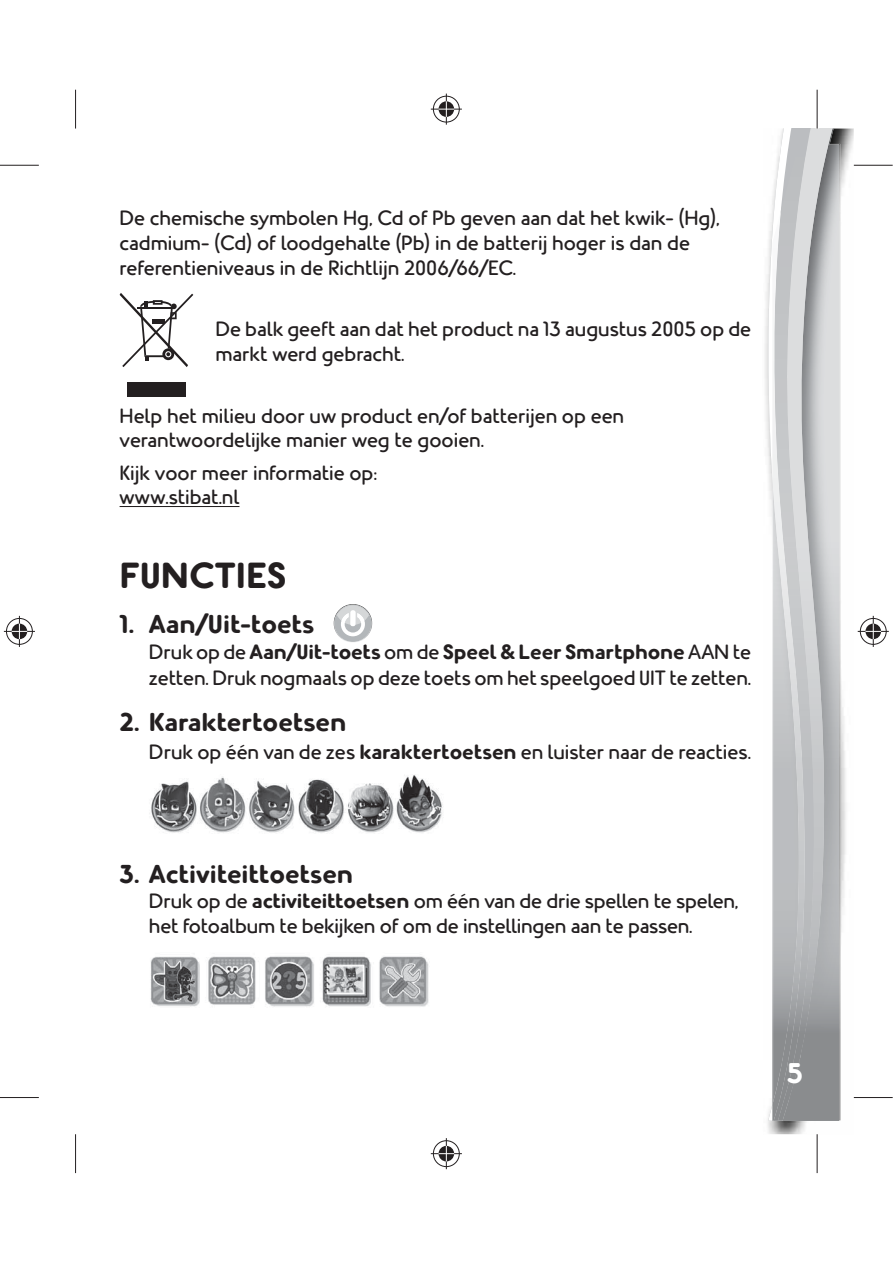
<style>
.page{position:relative;width:893px;height:1263px;background:#fff}
.page>*{position:absolute;margin:0;border:0;box-sizing:border-box;transform-origin:0 0}
.t1{font:700 36.3px "PJ Masks";color:#231f20}
.t2{font:700 28.5px "Helvetica";color:#fff}
.t3{font:700 25.95px "PJ Masks";color:#231f20}
.t4{font:20.7px/24.9px "PJ Masks";color:#231f20}
.s1{font-weight:700}
.s2{font-family:"PJ Masks";font-size:23.25px}
.s3{font-family:"PJ Masks"}
</style>
<div class="page">
<img style="left:765px;top:129px;width:89px;height:1005px">
<svg style="left:824px;top:129px;width:24px;height:992px"></svg>
<svg style="left:768px;top:129px;width:48px;height:992px"></svg>
<img style="left:816px;top:144px;width:23px;height:977px">
<img style="left:772px;top:144px;width:44px;height:977px">
<img style="left:772px;top:211px;width:35px;height:910px">
<div style="left:756px;top:1060px;width:16px;height:38px;background:#fff"></div>
<hr style="left:120px;top:506px;width:119px;height:1px;background:#231f20">
<img style="left:149px;top:775px;width:294px;height:58px">
<div style="left:127px;top:382px;width:59px;height:14px;background:#231f20"></div>
<svg style="left:120px;top:293px;width:73px;height:74px"></svg>
<svg style="left:334px;top:604px;width:38px;height:38px"></svg>
<img style="left:150px;top:956px;width:279px;height:51px">
<svg style="left:815px;top:90px;width:4px;height:39px"></svg>
<svg style="left:816px;top:1134px;width:1px;height:39px"></svg>
<hr style="left:0;top:165px;width:39px;height:1px;background:#231f20">
<hr style="left:854px;top:165px;width:39px;height:1px;background:#231f20">
<hr style="left:0;top:1097px;width:39px;height:1px;background:#231f20">
<hr style="left:854px;top:1097px;width:39px;height:1px;background:#231f20">
<hr style="left:75px;top:90px;width:1px;height:39px;background:#231f20">
<hr style="left:75px;top:1134px;width:1px;height:39px;background:#231f20">
<hr style="left:817px;top:90px;width:1px;height:39px;background:#231f20">
<hr style="left:817px;top:1134px;width:1px;height:39px;background:#231f20">
<div style="left:432px;top:95px;width:29px;height:29px;border:3px solid #fff;border-radius:50%"></div>
<hr style="left:431px;top:108px;width:31px;height:3px;background:#fff">
<hr style="left:445px;top:94px;width:3px;height:31px;background:#fff">
<div style="left:437px;top:100px;width:19px;height:19px;border:3px solid #fff;border-radius:50%"></div>
<div style="left:433px;top:96px;width:27px;height:26px;border:1px solid #231f20;border-radius:50%"></div>
<hr style="left:431px;top:109px;width:31px;height:1px;background:#231f20">
<hr style="left:446px;top:94px;width:1px;height:31px;background:#231f20">
<svg style="left:438px;top:101px;width:16px;height:16px"></svg>
<div style="left:432px;top:1139px;width:29px;height:29px;border:3px solid #fff;border-radius:50%"></div>
<hr style="left:431px;top:1152px;width:31px;height:3px;background:#fff">
<hr style="left:445px;top:1138px;width:3px;height:31px;background:#fff">
<div style="left:437px;top:1144px;width:19px;height:19px;border:3px solid #fff;border-radius:50%"></div>
<div style="left:433px;top:1140px;width:27px;height:27px;border:1px solid #231f20;border-radius:50%"></div>
<hr style="left:431px;top:1153px;width:31px;height:1px;background:#231f20">
<hr style="left:446px;top:1138px;width:1px;height:31px;background:#231f20">
<svg style="left:438px;top:1146px;width:16px;height:15px"></svg>
<div style="left:5px;top:617px;width:29px;height:29px;border:3px solid #fff;border-radius:50%"></div>
<hr style="left:4px;top:630px;width:31px;height:3px;background:#fff">
<hr style="left:18px;top:616px;width:3px;height:31px;background:#fff">
<div style="left:10px;top:622px;width:19px;height:19px;border:3px solid #fff;border-radius:50%"></div>
<div style="left:6px;top:618px;width:27px;height:27px;border:1px solid #231f20;border-radius:50%"></div>
<hr style="left:4px;top:631px;width:31px;height:1px;background:#231f20">
<hr style="left:19px;top:616px;width:1px;height:31px;background:#231f20">
<svg style="left:12px;top:624px;width:15px;height:15px"></svg>
<div style="left:859px;top:617px;width:29px;height:29px;border:3px solid #fff;border-radius:50%"></div>
<hr style="left:858px;top:630px;width:31px;height:3px;background:#fff">
<svg style="left:871px;top:616px;width:4px;height:31px"></svg>
<div style="left:864px;top:622px;width:18px;height:19px;border:3px solid #fff;border-radius:50%"></div>
<div style="left:860px;top:618px;width:26px;height:27px;border:1px solid #231f20;border-radius:50%"></div>
<hr style="left:858px;top:631px;width:31px;height:1px;background:#231f20">
<hr style="left:873px;top:616px;width:1px;height:31px;background:#231f20">
<svg style="left:865px;top:624px;width:16px;height:15px"></svg>
<p class="t4" style="left:120px;top:207px;width:602px">De chemische symbolen Hg, Cd of Pb geven aan dat het kwik- (Hg), cadmium- (Cd) of loodgehalte (Pb) in de batterij hoger is dan de referentieniveaus in de Richtlijn 2006/66/EC.</p>
<p class="t4" style="left:215px;top:319px;width:537px">De balk geeft aan dat het product na 13 augustus 2005 op de markt werd gebracht.</p>
<p class="t4" style="left:120px;top:405px;width:506px">Help het milieu door uw product en/of batterijen op een verantwoordelijke manier weg te gooien.</p>
<p class="t4" style="left:120px;top:462px;width:259px">Kijk voor meer informatie op: www.stibat.nl</p>
<h1 class="t1" style="left:120px;top:562px;width:168px">FUNCTIES</h1>
<p class="t3" style="left:120px;top:615px;width:196px">1. Aan/Uit-toets</p>
<p class="t4" style="left:149px;top:641px;width:604px;line-height:26px">Druk op de <span class="s1">Aan/Uit-toets</span> om de <span class="s1">Speel &amp; Leer Smartphone</span> AAN te zetten. Druk nogmaals op deze toets om het speelgoed UIT te zetten.</p>
<p class="t3" style="left:120px;top:712px;width:228px">2. Karaktertoetsen</p>
<p class="t4" style="left:149px;top:741px;width:603px">Druk op één van de zes <span class="s1">karaktertoetsen</span> en luister naar de reacties.</p>
<p class="t3" style="left:120px;top:865px;width:235px">3. Activiteittoetsen</p>
<p class="t4" style="left:149px;top:891px;width:591px">Druk op de <span class="s1">activiteittoetsen</span> om één van de drie spellen te spelen, het fotoalbum te bekijken of om de instellingen aan te passen.</p>
<h2 class="t2" style="left:787px;top:1048px;width:26px">5 <span class="s2">5</span><span class="s3">5</span></h2>
</div>
